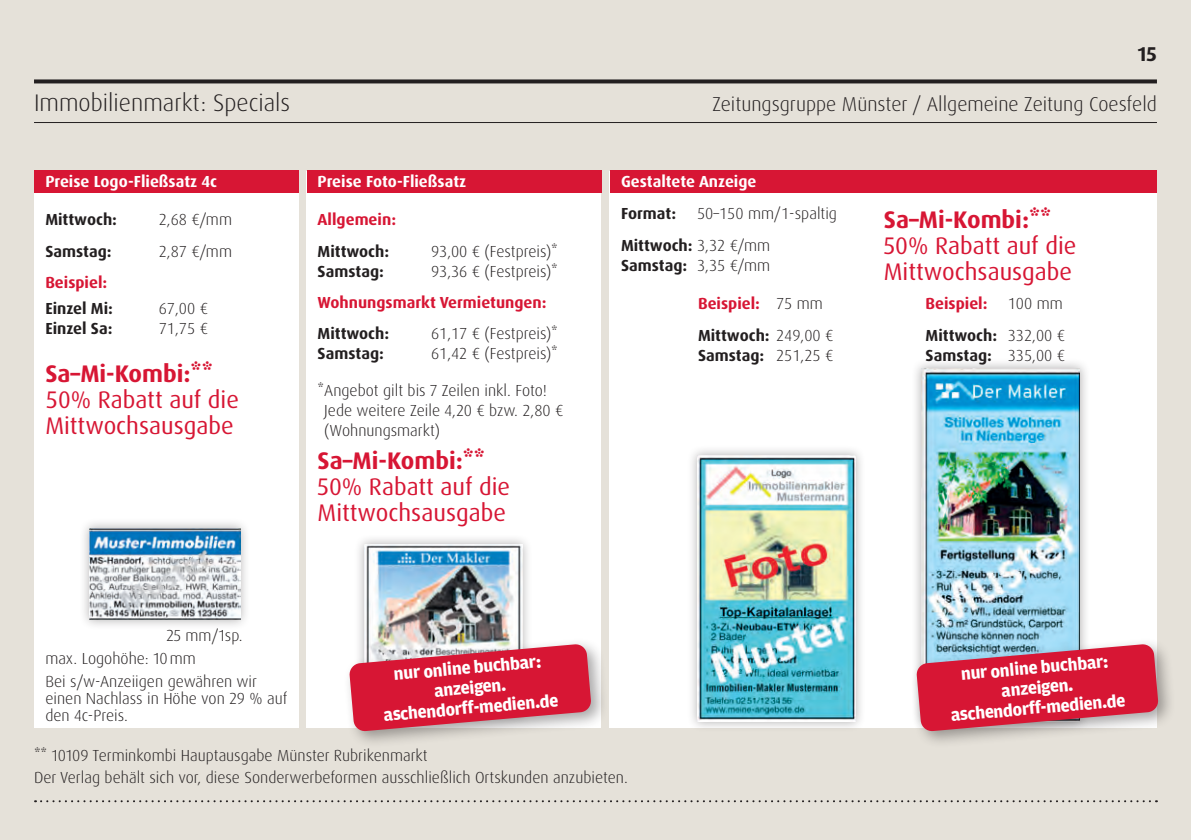
<style>
.page{position:relative;width:1191px;height:840px;background:#fff}
.page>*{position:absolute;margin:0;border:0;box-sizing:border-box;transform-origin:0 0}
.t1{font:24px/26px "Dax Pro";color:#d71634}
.t2{font:700 24px "Dax Pro";color:#d71634}
.t3{font:300 24px "Dax Pro";color:#231f20}
.t4{font:300 20px "Dax Pro";color:#231f20}
.t5{font:700 20px "Dax Pro";color:#231f20}
.t6{font:700 18px/20px "Amplitude";color:#fff;text-align:center}
.t7{font:300 16px/31.4px "Dax Pro";color:#231f20}
.t8{font:700 16px "Dax Pro";color:#231f20}
.t9{font:700 16px "Dax Pro";color:#fff}
.t10{font:700 16px "Dax Pro";color:#d71634}
.s1{font-weight:700}
.s2{font-weight:300}
.s3{font-weight:700;color:#d71634}
</style>
<div class="page">
<div style="left:0;top:0;width:1191px;height:839px;background:#e5e1d9"></div>
<svg style="left:34px;top:79px;width:1123px;height:4px;background:#393535"></svg>
<svg style="left:35px;top:800px;width:1122px;height:1px"></svg>
<hr style="left:34px;top:122px;width:1123px;height:1px;background:#231f20">
<div style="left:34px;top:171px;width:264px;height:556px;background:#fff"></div>
<div style="left:306px;top:171px;width:295px;height:556px;background:#fff"></div>
<div style="left:354px;top:534px;width:179px;height:190px;background:#231f20;opacity:.35"></div>
<img style="left:364px;top:544px;width:158px;height:93px">
<div style="left:34px;top:170px;width:265px;height:23px;background:#d71634"></div>
<div style="left:307px;top:170px;width:294px;height:23px;background:#d71634"></div>
<div style="left:610px;top:171px;width:547px;height:556px;background:#fff"></div>
<div style="left:686px;top:445px;width:179px;height:286px;background:#231f20;opacity:.35"></div>
<img style="left:697px;top:455px;width:158px;height:266px">
<div style="left:911px;top:358px;width:179px;height:373px;background:#231f20;opacity:.35"></div>
<img style="left:921px;top:369px;width:159px;height:268px">
<div style="left:610px;top:170px;width:547px;height:23px;background:#d71634"></div>
<div style="left:79px;top:518px;width:172px;height:111px;background:#231f20;opacity:.35"></div>
<img style="left:89px;top:528px;width:151px;height:91px">
<div style="left:343px;top:637px;width:266px;height:111px;background:#231f20;opacity:.4"></div>
<svg style="left:349px;top:643px;width:242px;height:88px;background:#d6445b"></svg>
<div style="left:910px;top:637px;width:266px;height:111px;background:#231f20;opacity:.4"></div>
<svg style="left:916px;top:643px;width:242px;height:88px;background:#ce4159"></svg>
<p class="t5" style="left:1137px;top:41px;width:21px">15</p>
<h1 class="t3" style="left:34px;top:87px;width:258px">Immobilienmarkt: Specials</h1>
<p class="t4" style="left:712px;top:91px;width:446px">Zeitungsgruppe Münster / Allgemeine Zeitung Coesfeld</p>
<p class="t9" style="left:45px;top:171px;width:173px">Preise Logo-Fließsatz 4c</p>
<p class="t9" style="left:317px;top:171px;width:150px">Preise Foto-Fließsatz</p>
<p class="t8" style="left:45px;top:209px;width:73px">Mittwoch:</p>
<p class="t7" style="left:159px;top:204px;width:75px">2,68 €/mm</p>
<p class="t8" style="left:45px;top:240px;width:68px">Samstag:</p>
<p class="t7" style="left:159px;top:235px;width:75px">2,87 €/mm</p>
<p class="t10" style="left:45px;top:272px;width:63px">Beispiel:</p>
<p class="t8" style="left:45px;top:297px;width:69px">Einzel Mi:</p>
<p class="t7" style="left:159px;top:292px;width:51px">67,00 €</p>
<p class="t8" style="left:45px;top:317px;width:69px">Einzel Sa:</p>
<p class="t7" style="left:159px;top:312px;width:51px">71,75 €</p>
<h1 class="t2" style="left:45px;top:358px;width:169px">Sa–Mi-Kombi:**</h1>
<h1 class="t1" style="left:45px;top:387px;width:195px">50% Rabatt auf die<br>Mittwochsausgabe</h1>
<p class="t7" style="left:166px;top:619px;width:78px">25 mm/1sp.</p>
<p class="t10" style="left:317px;top:209px;width:80px">Allgemein:</p>
<p class="t8" style="left:317px;top:240px;width:73px">Mittwoch:</p>
<p class="t7" style="left:431px;top:235px;width:128px">93,00 € (Festpreis)*</p>
<p class="t8" style="left:317px;top:260px;width:68px">Samstag:</p>
<p class="t7" style="left:431px;top:255px;width:128px">93,36 € (Festpreis)*</p>
<p class="t10" style="left:317px;top:291px;width:230px">Wohnungsmarkt Vermietungen:</p>
<p class="t8" style="left:317px;top:323px;width:73px">Mittwoch:</p>
<p class="t7" style="left:431px;top:318px;width:128px">61,17 € (Festpreis)*</p>
<p class="t8" style="left:317px;top:343px;width:68px">Samstag:</p>
<p class="t7" style="left:431px;top:338px;width:128px">61,42 € (Festpreis)*</p>
<p class="t7" style="left:324px;top:380px;width:241px;line-height:20px;text-indent:-7px">*Angebot gilt bis 7 Zeilen inkl. Foto!<br>Jede weitere Zeile 4,20 € bzw. 2,80 € (Wohnungsmarkt)</p>
<h1 class="t2" style="left:317px;top:444px;width:169px">Sa–Mi-Kombi:**</h1>
<h1 class="t1" style="left:317px;top:473px;width:194px">50% Rabatt auf die<br>Mittwochsausgabe</h1>
<p class="t9" style="left:621px;top:171px;width:137px">Gestaltete Anzeige</p>
<p class="t7" style="left:621px;top:198px;width:217px;text-indent:76px">50–150 mm/1-spaltig<br><span class="s1">Mittwoch:</span> 3,32 €/mm</p>
<p class="t8" style="left:621px;top:254px;width:151px">Samstag: <span class="s2">3,35 €/mm</span></p>
<p class="t8" style="left:621px;top:203px;width:57px">Format:</p>
<p class="t7" style="left:698px;top:288px;width:137px"><span class="s3">Beispiel:</span> 75 mm<br><span class="s1">Mittwoch:</span> 249,00 €</p>
<p class="t8" style="left:698px;top:344px;width:137px">Samstag: <span class="s2">251,25 €</span></p>
<h1 class="t2" style="left:883px;top:204px;width:169px">Sa–Mi-Kombi:**</h1>
<h1 class="t1" style="left:883px;top:233px;width:194px">50% Rabatt auf die<br>Mittwochsausgabe</h1>
<p class="t10" style="left:925px;top:293px;width:63px">Beispiel:</p>
<p class="t7" style="left:925px;top:288px;width:141px;text-align:right">100 mm<br><span class="s1">Mittwoch:</span> 332,00 €</p>
<p class="t8" style="left:925px;top:344px;width:141px">Samstag: <span class="s2">335,00 €</span></p>
<p class="t7" style="left:45px;top:647px;width:213px;line-height:22.6px">max. Logohöhe: 10mm<br>Bei s/w-Anzeiigen gewähren wir</p>
<p class="t7" style="left:45px;top:689px;width:243px;line-height:17px">einen Nachlass in Höhe von 29 % auf den 4c-Preis.</p>
<p class="t6" style="left:379px;top:665px;width:177px;rotate:-5deg">nur online buchbar: anzeigen.<br>aschendorff -medien.de</p>
<p class="t6" style="left:946px;top:665px;width:177px;rotate:-5deg">nur online buchbar: anzeigen.<br>aschendorff -medien.de</p>
<p class="t7" style="left:34px;top:743px;width:595px;line-height:22.6px">** 10109 Terminkombi Hauptausgabe Münster Rubrikenmarkt<br>Der Verlag behält sich vor, diese Sonderwerbeformen ausschließlich Ortskunden anzubieten.</p>
</div>
